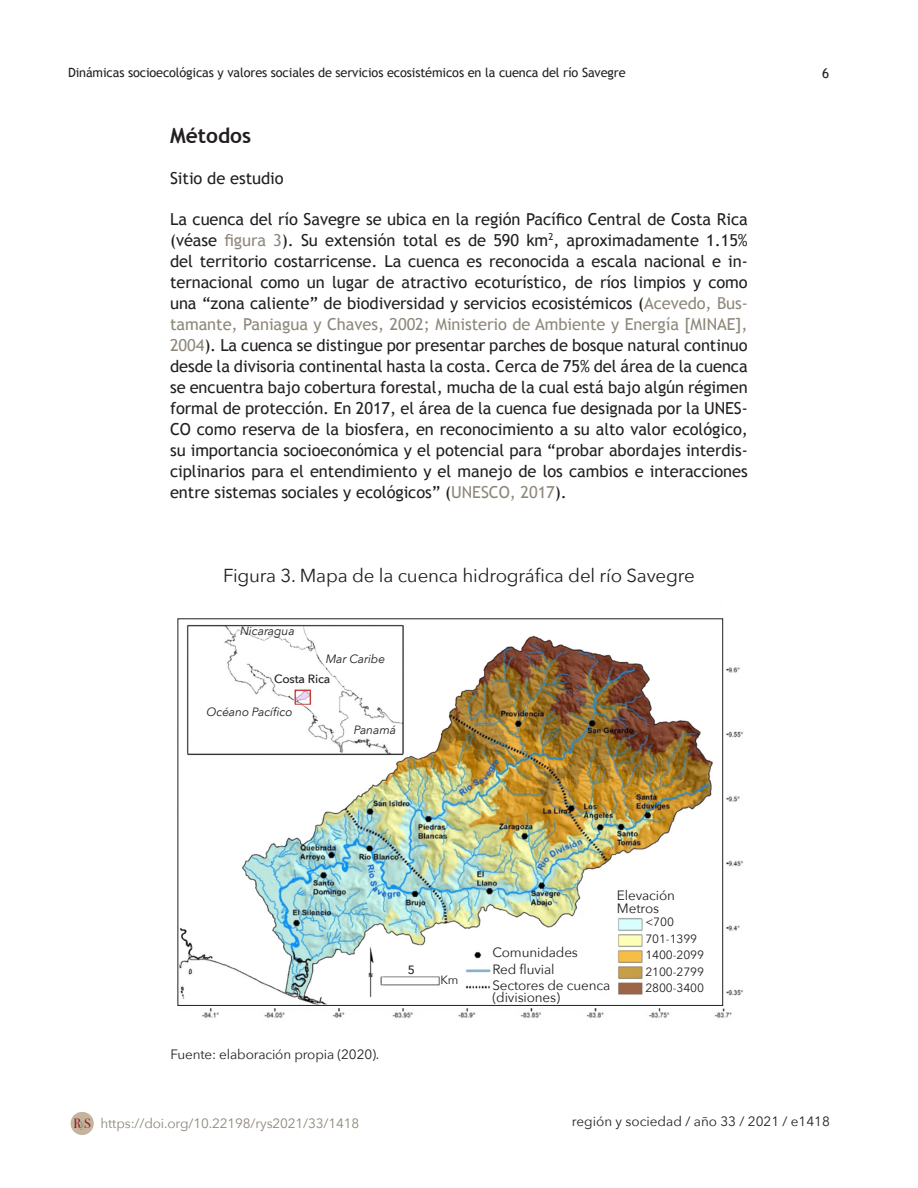
<style>
.page{position:relative;width:918px;height:1188px;background:#fff}
.page>*{position:absolute;margin:0;border:0;box-sizing:border-box;transform-origin:0 0}
.Titulo{font:700 21px "Trebuchet MS";color:#231f20}
.Título_de_figura{font:18.75px "Avenir Next";letter-spacing:-.01em;color:#231f20}
.Titulo-2{font:16.5px/21px "Trebuchet MS";letter-spacing:-.005em;color:#231f20;text-align:justify}
.Fuente_de_figura{font:13.5px/12px "Avenir Next";letter-spacing:-.01em;color:#231f20}
.t1{font:13.5px "Avenir Next";letter-spacing:-.01em;color:#8e877a}
.t2{font:13.5px "Trebuchet MS";color:#231f20}
.t3{font:12.75px "Trebuchet MS";letter-spacing:-.01em;color:#231f20}
.Fuente_de_figura-2{font:12px "Avenir Next";letter-spacing:-.01em;color:#231f20}
.Fuente_de_figura-3{font:italic 12px "Avenir Next";letter-spacing:-.01em;color:#231f20}
.Fuente_de_figura-4{font:500 12px "Avenir Next";letter-spacing:-.01em;color:#231f20}
.s1{color:#8e877a}
.s2{font-family:"Bodoni Svty Two ITCTT";color:#931924}
.s3{font-family:"Bodoni Svty Two ITCTT";font-size:12px}
</style>
<div class="page">
<div style="left:71px;top:1112px;width:23px;height:23px;background:#c3b49b;border-radius:50%"></div>
<img style="left:179px;top:618px;width:565px;height:400px">
<p class="t3" style="left:68px;top:65px;width:559px">Dinámicas socioecológicas y valores sociales de servicios ecosistémicos en la cuenca del río Savegre</p>
<p class="t2" style="left:822px;top:65px;width:9px">6</p>
<p class="Titulo" style="left:170px;top:122px;width:83px">Métodos</p>
<p class="Titulo-2" style="left:170px;top:167px;width:115px">Sitio de estudio</p>
<p class="Titulo-2" style="left:170px;top:209px;width:579px">La cuenca del río Savegre se ubica en la región Pacífico Central de Costa Rica (véase <span class="s1">figura 3</span>). Su extensión total es de 590 km<sup>2</sup>, aproximadamente 1.15% del territorio costarricense. La cuenca es reconocida a escala nacional e in&shy;ternacional como un lugar de atractivo ecoturístico, de ríos limpios y como una “zona caliente” de biodiversidad y servicios ecosistémicos (<span class="s1">Acevedo, Bus&shy;tamante, Paniagua y Chaves, 2002; Ministerio de Ambiente y Energía [MINAE], 2004</span>). La cuenca se distingue por presentar parches de bosque natural continuo desde la divisoria continental hasta la costa. Cerca de 75% del área de la cuenca se encuentra bajo cobertura forestal, mucha de la cual está bajo algún régimen formal de protección. En 2017, el área de la cuenca fue designada por la UNES-CO como reserva de la biosfera, en reconocimiento a su alto valor ecológico, su importancia socioeconómica y el potencial para “probar abordajes interdis&shy;ciplinarios para el entendimiento y el manejo de los cambios e interacciones entre sistemas sociales y ecológicos” (<span class="s1">UNESCO, 2017</span>).</p>
<p class="Título_de_figura" style="left:223px;top:560px;width:473px">Figura 3. Mapa de la cuenca hidrográfica del río Savegre</p>
<p class="Fuente_de_figura-3" style="left:240px;top:621px;width:56px">Nicaragua</p>
<p class="Fuente_de_figura-3" style="left:326px;top:649px;width:61px">Mar Caribe</p>
<p class="Fuente_de_figura-4" style="left:274px;top:669px;width:58px">Costa Rica</p>
<p class="Fuente_de_figura-3" style="left:207px;top:702px;width:87px">Océano Pacífico</p>
<p class="Fuente_de_figura-3" style="left:354px;top:720px;width:44px">Panamá</p>
<p class="Fuente_de_figura" style="left:171px;top:1048px;width:210px">Fuente: elaboración propia (2020).</p>
<p class="Fuente_de_figura-4" style="left:408px;top:959px;width:9px">5</p>
<p class="Fuente_de_figura-2" style="left:441px;top:970px;width:20px">Km</p>
<p class="Fuente_de_figura" style="left:492px;top:946px;width:87px">Comunidades</p>
<p class="Fuente_de_figura" style="left:492px;top:963px;width:64px">Red fluvial</p>
<p class="Fuente_de_figura" style="left:492px;top:979px;width:119px">Sectores de cuenca (divisiones)</p>
<p class="Fuente_de_figura" style="left:617px;top:888px;width:60px">Elevación</p>
<p class="Fuente_de_figura" style="left:617px;top:902px;width:44px">Metros</p>
<p class="Fuente_de_figura-2" style="left:645px;top:912px;width:30px">&lt;700</p>
<p class="Fuente_de_figura-2" style="left:645px;top:928px;width:53px">701-1399</p>
<p class="Fuente_de_figura-2" style="left:645px;top:945px;width:60px">1400-2099</p>
<p class="Fuente_de_figura-2" style="left:645px;top:961px;width:60px">2100-2799</p>
<p class="Fuente_de_figura-2" style="left:645px;top:978px;width:60px">2800-3400</p>
<p class="t1" style="left:74px;top:1112px;width:287px"><span class="s2">R</span><span class="s3">y</span><span class="s2">S</span> https://doi.org/10.22198/rys2021/33/1418</p>
<p class="Fuente_de_figura" style="left:572px;top:1115px;width:260px">región y sociedad / año 33 / 2021 / e1418</p>
</div>
